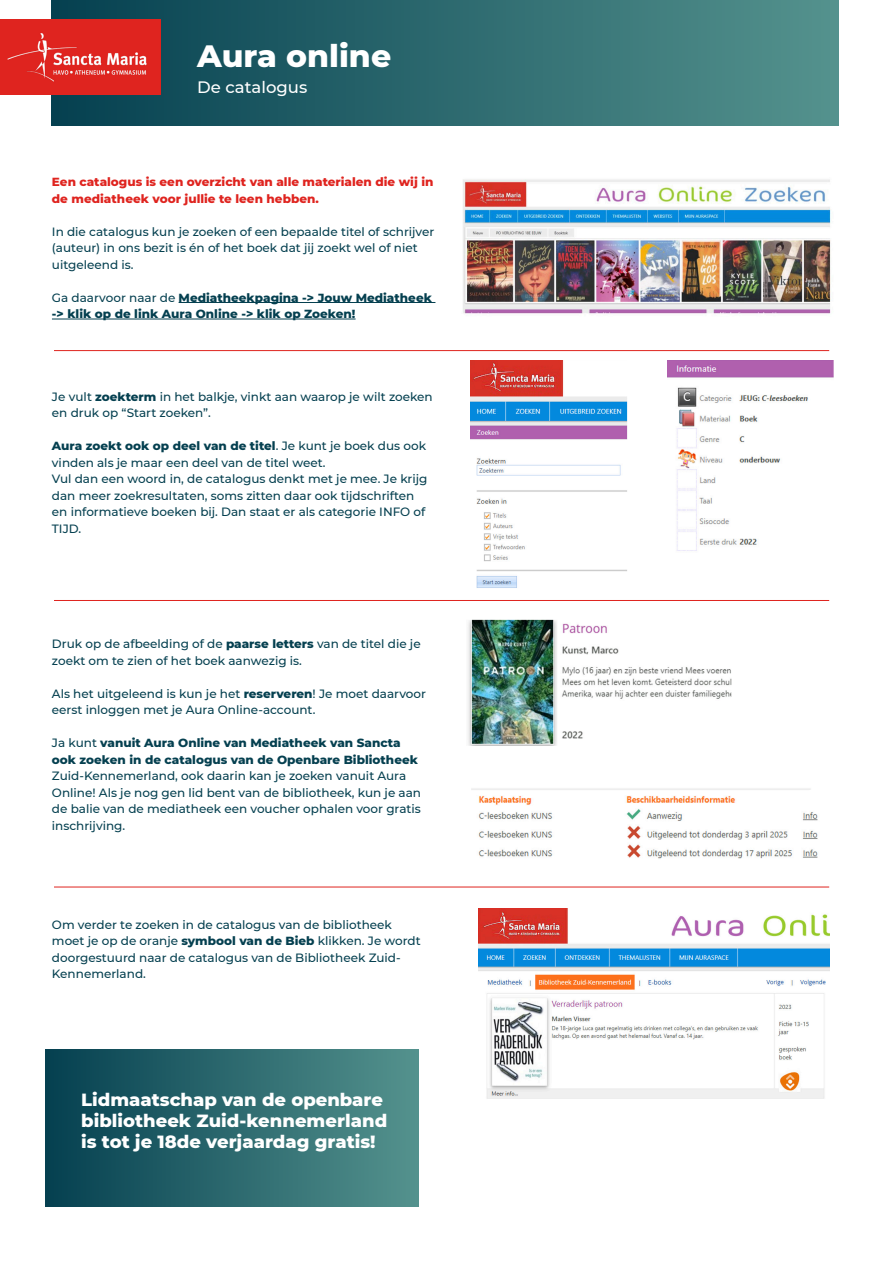
<style>
.page{position:relative;width:893px;height:1263px;background:#fff}
.page>*{position:absolute;margin:0;border:0;box-sizing:border-box;transform-origin:0 0}
.t1{font:800 31.5px "Montserrat";color:#fff}
.t2{font:800 18px/21px "Montserrat";color:#fff}
.t3{font:500 16.5px "Montserrat";color:#fff}
.t4{font:500 12px/16.5px "Montserrat";color:#054050}
.t5{font:800 12px/16.5px "Montserrat";color:#054050}
.t6{font:800 12px/16.5px "Montserrat";color:#df241f}
.s1{font-weight:500}
.s2{font-weight:800}
</style>
<div class="page">
<hr style="left:179px;top:302px;width:256px;height:1px;background:#054050">
<hr style="left:52px;top:319px;width:304px;height:1px;background:#054050">
<div style="left:52px;top:0;width:787px;height:125px;background:linear-gradient(to right,#093f4f,#52938e)"></div>
<img style="left:0;top:19px;width:161px;height:75px">
<div style="left:46px;top:1049px;width:373px;height:157px;background:linear-gradient(to right,#054050,#54928e)"></div>
<img style="left:463px;top:179px;width:368px;height:135px">
<img style="left:471px;top:360px;width:157px;height:228px">
<img style="left:667px;top:360px;width:166px;height:191px">
<img style="left:468px;top:620px;width:264px;height:125px">
<img style="left:471px;top:788px;width:347px;height:71px">
<hr style="left:54px;top:350px;width:775px;height:1px;background:#df241f">
<hr style="left:54px;top:600px;width:775px;height:1px;background:#df241f">
<hr style="left:54px;top:887px;width:775px;height:1px;background:#df241f">
<img style="left:479px;top:909px;width:350px;height:190px">
<p class="t1" style="left:197px;top:33px;width:195px">Aura online</p>
<p class="t3" style="left:197px;top:75px;width:112px">De catalogus</p>
<p class="t6" style="left:52px;top:173px;width:383px">Een catalogus is een overzicht van alle materialen die wij in de mediatheek voor jullie te leen hebben.</p>
<p class="t4" style="left:52px;top:223px;width:384px">In die catalogus kun je zoeken of een bepaalde titel of schrijver (auteur) in ons bezit is én of het boek dat jij zoekt wel of niet uitgeleend is.</p>
<p class="t5" style="left:52px;top:288px;width:381px"><span class="s1">Ga daarvoor naar de</span> Mediatheekpagina -&gt; Jouw Mediatheek -&gt; klik op de link Aura Online -&gt; klik op Zoeken!</p>
<p class="t4" style="left:52px;top:388px;width:382px">Je vult <span class="s2">zoekterm</span> in het balkje, vinkt aan waarop je wilt zoeken en druk op “Start zoeken”.</p>
<p class="t4" style="left:52px;top:437px;width:376px"><span class="s2">Aura zoekt ook op deel van de titel</span>. Je kunt je boek dus ook vinden als je maar een deel van de titel weet.</p>
<p class="t4" style="left:52px;top:470px;width:377px">Vul dan een woord in, de catalogus denkt met je mee. Je krijg dan meer zoekresultaten, soms zitten daar ook tijdschriften en informatieve boeken bij. Dan staat er als categorie INFO of TIJD.</p>
<p class="t4" style="left:52px;top:635px;width:370px">Druk op de afbeelding of de <span class="s2">paarse letters</span> van de titel die je zoekt om te zien of het boek aanwezig is.</p>
<p class="t4" style="left:52px;top:685px;width:376px">Als het uitgeleend is kun je het <span class="s2">reserveren</span>! Je moet daarvoor eerst inloggen met je Aura Online-account.</p>
<p class="t4" style="left:52px;top:734px;width:371px">Ja kunt <span class="s2">vanuit Aura Online van Mediatheek van Sancta ook zoeken in de catalogus van de Openbare Bibliotheek </span>Zuid-Kennemerland, ook daarin kan je zoeken vanuit Aura Online! Als je nog gen lid bent van de bibliotheek, kun je aan de balie van de mediatheek een voucher ophalen voor gratis inschrijving.</p>
<p class="t4" style="left:52px;top:916px;width:370px">Om verder te zoeken in de catalogus van de bibliotheek moet je op de oranje <span class="s2">symbool van de Bieb</span> klikken. Je wordt doorgestuurd naar de catalogus van de Bibliotheek Zuid-Kennemerland.</p>
<p class="t2" style="left:81px;top:1088px;width:307px">Lidmaatschap van de openbare bibliotheek Zuid-kennemerland is tot je 18de verjaardag gratis!</p>
</div>
